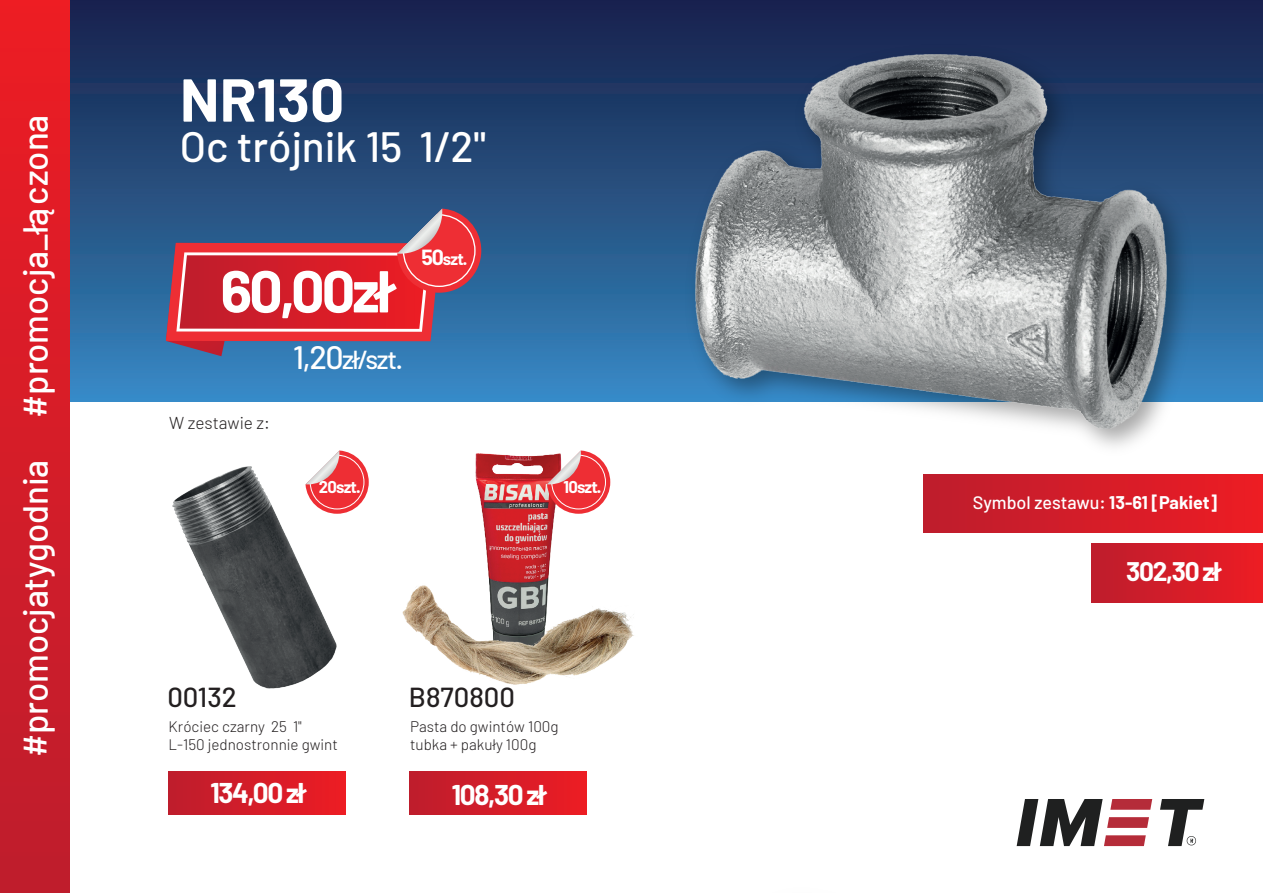
<style>
.page{position:relative;width:1263px;height:893px;background:#fff}
.page>*{position:absolute;margin:0;border:0;box-sizing:border-box;transform-origin:0 0}
.t1{font:700 60.45px "Barlow";color:#fff}
.t2{font:700 58.95px "Barlow";letter-spacing:-.05em;color:#fff}
.t3{font:500 42.3px "Barlow";color:#fff}
.t4{font:500 34.8px "Barlow";color:#fff}
.t5{font:700 27.9px "Barlow";letter-spacing:-.05em;color:#fff}
.t6{font:500 27.45px "Barlow";color:#231f20}
.t7{font:700 26.25px "Barlow";letter-spacing:-.05em;color:#fff}
.t8{font:500 26.1px "Barlow";color:#fff}
.t9{font:500 17.85px "Barlow";color:#fff}
.t10{font:300 17.25px "Barlow";color:#231f20}
.t11{font:700 16.65px "Barlow";letter-spacing:-.05em;color:#fff}
.t12{font:300 15.3px/18.3px "Barlow";color:#231f20}
.s1{font-size:32.4px}
.s2{font-size:21.45px}
.s3{font-weight:700}
</style>
<div class="page">
<div style="left:0;top:0;width:1263px;height:401px;background:linear-gradient(to bottom,#171f48,#3788c1)"></div>
<img style="left:678px;top:37px;width:522px;height:410px">
<img style="left:695px;top:55px;width:471px;height:374px">
<svg style="left:166px;top:208px;width:315px;height:148px;background:#9e465e"></svg>
<svg style="left:323px;top:450px;width:46px;height:64px"></svg>
<div style="left:168px;top:771px;width:177px;height:43px;background:linear-gradient(to right,#bd1d2d,#ed1c24)"></div>
<img style="left:172px;top:467px;width:164px;height:221px">
<img style="left:402px;top:453px;width:232px;height:232px">
<svg style="left:547px;top:450px;width:63px;height:64px"></svg>
<div style="left:410px;top:771px;width:177px;height:43px;background:linear-gradient(to right,#be1d2d,#ed1c24)"></div>
<div style="left:0;top:0;width:69px;height:893px;background:linear-gradient(to bottom,#ed1c24,#be1d2d)"></div>
<svg style="left:1017px;top:799px;width:135px;height:47px"></svg>
<svg style="left:1160px;top:799px;width:44px;height:47px"></svg>
<div style="left:924px;top:474px;width:339px;height:59px;background:linear-gradient(to right,#be1d2d,#ed1c24)"></div>
<div style="left:1091px;top:544px;width:172px;height:58px;background:linear-gradient(to right,#bd1d2d,#ec1c24)"></div>
<h3 class="t4" style="left:14px;top:757px;width:644px;rotate:-90deg">#promocjatygodnia #promocja_łączona</h3>
<h1 class="t1" style="left:180px;top:62px;width:166px">NR130</h1>
<h3 class="t3" style="left:180px;top:121px;width:308px">Oc trójnik 15 1/2"</h3>
<h2 class="t2" style="left:220px;top:255px;width:172px">60,00zł</h2>
<p class="t10" style="left:169px;top:412px;width:102px">W zestawie z:</p>
<h3 class="t8" style="left:293px;top:343px;width:111px"><span class="s1">1,20</span>zł/szt.</h3>
<p class="t11" style="left:319px;top:477px;width:43px">20szt.</p>
<p class="t11" style="left:421px;top:249px;width:47px"><span class="s2">50</span>szt.</p>
<p class="t11" style="left:563px;top:477px;width:39px">10szt.</p>
<h3 class="t6" style="left:167px;top:680px;width:71px">00132</h3>
<p class="t12" style="left:169px;top:717px;width:171px">Króciec czarny 25 1"<br>L-150 jednostronnie gwint</p>
<h3 class="t5" style="left:210px;top:776px;width:96px">134,00 zł</h3>
<h3 class="t6" style="left:409px;top:680px;width:108px">B870800</h3>
<p class="t12" style="left:410px;top:717px;width:150px">Pasta do gwintów 100g tubka + pakuły 100g</p>
<h3 class="t5" style="left:452px;top:778px;width:95px">108,30 zł</h3>
<p class="t9" style="left:973px;top:491px;width:246px">Symbol zestawu: <span class="s3">13-61 [Pakiet]</span></p>
<h3 class="t7" style="left:1126px;top:555px;width:95px">302,30 zł</h3>
</div>
